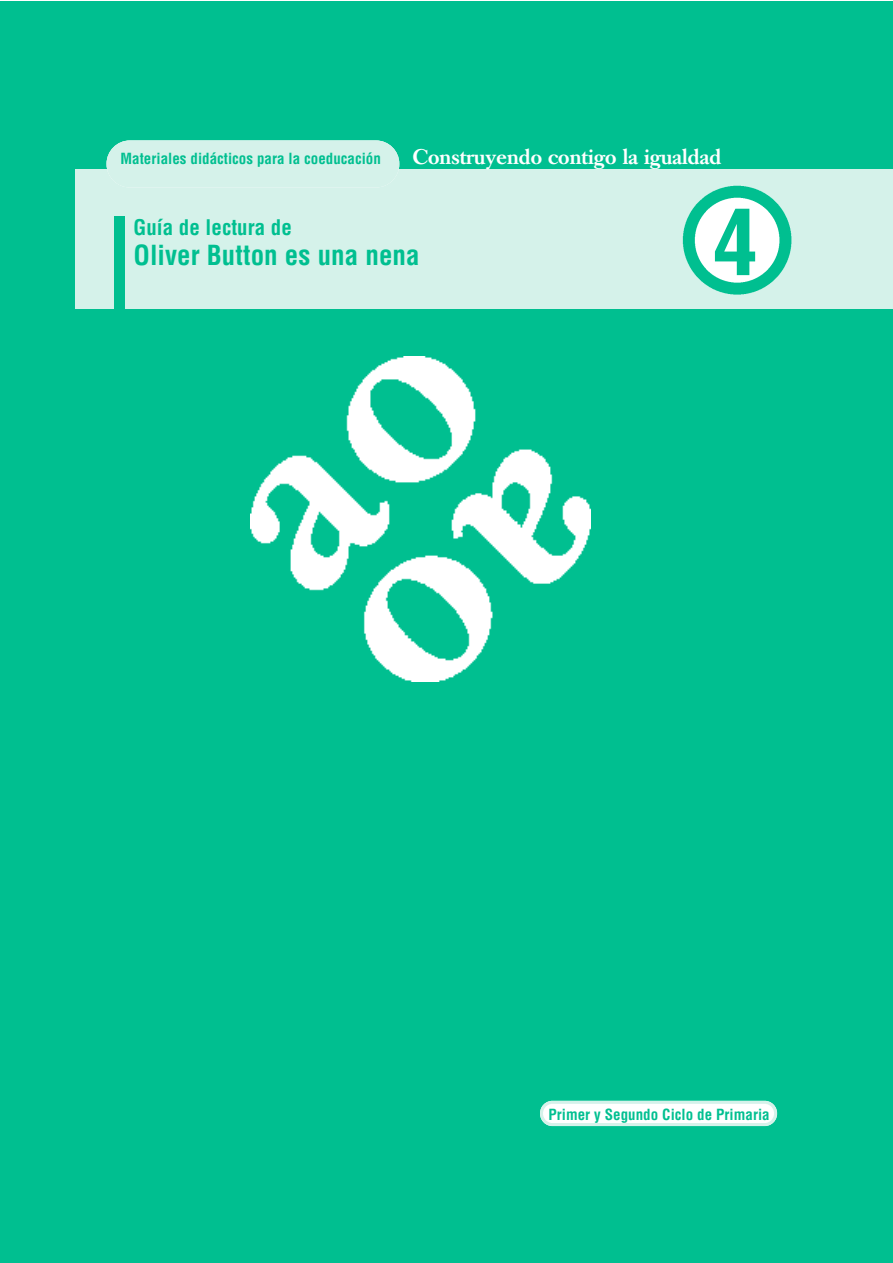
<style>
.page{position:relative;width:893px;height:1263px;background:#fff}
.page>*{position:absolute;margin:0;border:0;box-sizing:border-box;transform-origin:0 0}
.t1{font:700 condensed 90px "Helvetica";color:#00bf90}
.t2{font:700 condensed 27px "Helvetica";color:#00bf90}
.t3{font:500 21px "Caslon Book BE";color:#fff}
.t4{font:700 condensed 21px "Helvetica";color:#00bf90}
.t5{font:700 condensed 15px "Helvetica";color:#00bf90}
</style>
<div class="page">
<div style="left:0;top:1px;width:892px;height:1262px;background:#00bf90"></div>
<img style="left:251px;top:356px;width:340px;height:326px">
<div style="left:75px;top:169px;width:817px;height:140px;background:#d5f2ea"></div>
<svg style="left:683px;top:186px;width:108px;height:109px"></svg>
<div style="left:106px;top:140px;width:293px;height:29px;background:#d5f2ea"></div>
<svg style="left:540px;top:1101px;width:237px;height:25px;background:#effaf7"></svg>
<div style="left:114px;top:216px;width:11px;height:95px;background:#00bf90"></div>
<p class="t5" style="left:121px;top:149px;width:262px">Materiales didácticos para la coeducación</p>
<h3 class="t3" style="left:413px;top:144px;width:310px">Construyendo contigo la igualdad</h3>
<h3 class="t4" style="left:133px;top:214px;width:160px">Guía de lectura de</h3>
<h2 class="t2" style="left:133px;top:238px;width:288px">Oliver Button es una nena</h2>
<h1 class="t1" style="left:713px;top:186px;width:46px">4</h1>
<p class="t5" style="left:548px;top:1105px;width:223px">Primer y Segundo Ciclo de Primaria</p>
</div>
